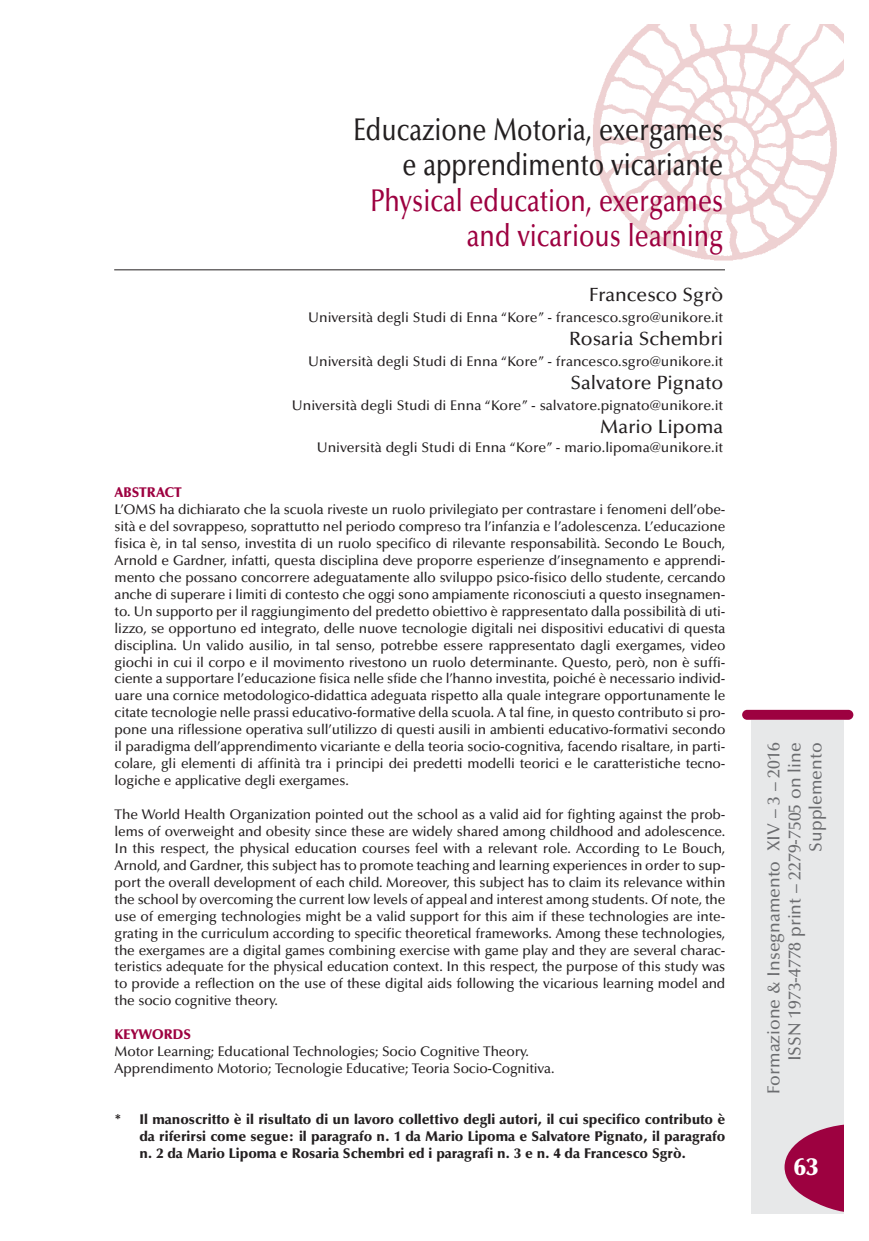
<style>
.page{position:relative;width:869px;height:1241px;background:#fff}
.page>*{position:absolute;margin:0;border:0;box-sizing:border-box;transform-origin:0 0}
.t1{font:500 31.5px/35.5px "Optima";color:#231f20;text-align:right;scale:.8 1}
.t2{font:500 31.5px/35.5px "Optima";color:#9d0140;text-align:right;scale:.8 1}
.t3{font:900 24.5px "Optima";color:#fff}
.t4{font:500 19.25px "Optima";color:#231f20}
.t5{font:500 17.5px/21px "Optima";color:#6c6d70;text-align:right}
.t6{font:500 14px/17px "Optima";letter-spacing:-.01em;color:#231f20;text-align:justify}
.t7{font:900 14px/17px "Optima";color:#231f20;text-align:justify}
.t8{font:900 14px "Optima";letter-spacing:-.01em;color:#9d0140}
</style>
<div class="page">
<img style="left:571px;top:25px;width:271px;height:246px">
<hr style="left:114px;top:269px;width:610px;height:1px;background:#231f20">
<div style="left:750px;top:720px;width:92px;height:493px;background:#e7e8e9"></div>
<div style="left:741px;top:709px;width:112px;height:10px;background:#9d0140;border-radius:5px"></div>
<svg style="left:784px;top:1123px;width:60px;height:89px"></svg>
<h1 class="t1" style="left:353px;top:114px;width:463px">Educazione Motoria, exergames e apprendimento vicariante</h1>
<h1 class="t2" style="left:370px;top:185px;width:442px">Physical education, exergames and vicarious learning</h1>
<h3 class="t4" style="left:589px;top:286px;width:135px">Francesco Sgrò</h3>
<p class="t6" style="left:308px;top:310px;width:416px">Università degli Studi di Enna “Kore” - francesco.sgro@unikore.it</p>
<h3 class="t4" style="left:569px;top:330px;width:155px">Rosaria Schembri</h3>
<p class="t6" style="left:308px;top:354px;width:416px">Università degli Studi di Enna “Kore” - francesco.sgro@unikore.it</p>
<h3 class="t4" style="left:570px;top:374px;width:154px">Salvatore Pignato</h3>
<p class="t6" style="left:292px;top:398px;width:432px">Università degli Studi di Enna “Kore” - salvatore.pignato@unikore.it</p>
<h3 class="t4" style="left:600px;top:418px;width:124px">Mario Lipoma</h3>
<p class="t6" style="left:316px;top:440px;width:408px">Università degli Studi di Enna “Kore” - mario.lipoma@unikore.it</p>
<p class="t8" style="left:115px;top:486px;width:69px">ABSTRACT</p>
<p class="t6" style="left:115px;top:502px;width:612px">L’OMS ha dichiarato che la scuola riveste un ruolo privilegiato per contrastare i fenomeni dell’obe&shy;sità e del sovrappeso, soprattutto nel periodo compreso tra l’infanzia e l’adolescenza. L’educazione fisica è, in tal senso, investita di un ruolo specifico di rilevante responsabilità. Secondo Le Bouch, Arnold e Gardner, infatti, questa disciplina deve proporre esperienze d’insegnamento e apprendi&shy;mento che possano concorrere adeguatamente allo sviluppo psico-fisico dello studente, cercando anche di superare i limiti di contesto che oggi sono ampiamente riconosciuti a questo insegnamen&shy;to. Un supporto per il raggiungimento del predetto obiettivo è rappresentato dalla possibilità di uti&shy;lizzo, se opportuno ed integrato, delle nuove tecnologie digitali nei dispositivi educativi di questa disciplina. Un valido ausilio, in tal senso, potrebbe essere rappresentato dagli exergames, video giochi in cui il corpo e il movimento rivestono un ruolo determinante. Questo, però, non è suffi&shy;ciente a supportare l’educazione fisica nelle sfide che l’hanno investita, poiché è necessario individ&shy;uare una cornice metodologico-didattica adeguata rispetto alla quale integrare opportunamente le citate tecnologie nelle prassi educativo-formative della scuola. A tal fine, in questo contributo si pro&shy;pone una riflessione operativa sull’utilizzo di questi ausili in ambienti educativo-formativi secondo il paradigma dell’apprendimento vicariante e della teoria socio-cognitiva, facendo risaltare, in parti&shy;colare, gli elementi di affinità tra i principi dei predetti modelli teorici e le caratteristiche tecno&shy;logiche e applicative degli exergames.</p>
<p class="t6" style="left:114px;top:807px;width:612px">The World Health Organization pointed out the school as a valid aid for fighting against the prob&shy;lems of overweight and obesity since these are widely shared among childhood and adolescence.<br>In this respect, the physical education courses feel with a relevant role. According to Le Bouch, Arnold, and Gardner, this subject has to promote teaching and learning experiences in order to sup&shy;port the overall development of each child. Moreover, this subject has to claim its relevance within the school by overcoming the current low levels of appeal and interest among students. Of note, the use of emerging technologies might be a valid support for this aim if these technologies are inte&shy;grating in the curriculum according to specific theoretical frameworks. Among these technologies, the exergames are a digital games combining exercise with game play and they are several charac&shy;teristics adequate for the physical education context. In this respect, the purpose of this study was to provide a reflection on the use of these digital aids following the vicarious learning model and the socio cognitive theory.</p>
<p class="t8" style="left:115px;top:1028px;width:78px">KEYWORDS</p>
<p class="t6" style="left:115px;top:1044px;width:441px">Motor Learning; Educational Technologies; Socio Cognitive Theory.<br>Apprendimento Motorio; Tecnologie Educative; Teoria Socio-Cognitiva.</p>
<p class="t7" style="left:139px;top:1111px;width:587px;text-indent:-25px">* Il manoscritto è il risultato di un lavoro collettivo degli autori, il cui specifico contributo è da riferirsi come segue: il paragrafo n. 1 da Mario Lipoma e Salvatore Pignato, il paragrafo n. 2 da Mario Lipoma e Rosaria Schembri ed i paragrafi n. 3 e n. 4 da Francesco Sgrò.</p>
<p class="t5" style="left:764px;top:1093px;width:352px;rotate:-90deg">Formazione &amp; Insegnamento XIV – 3 – 2016<br>ISSN 1973-4778 print – 2279-7505 on line<br>Supplemento</p>
<h2 class="t3" style="left:793px;top:1156px;width:26px">63</h2>
</div>
